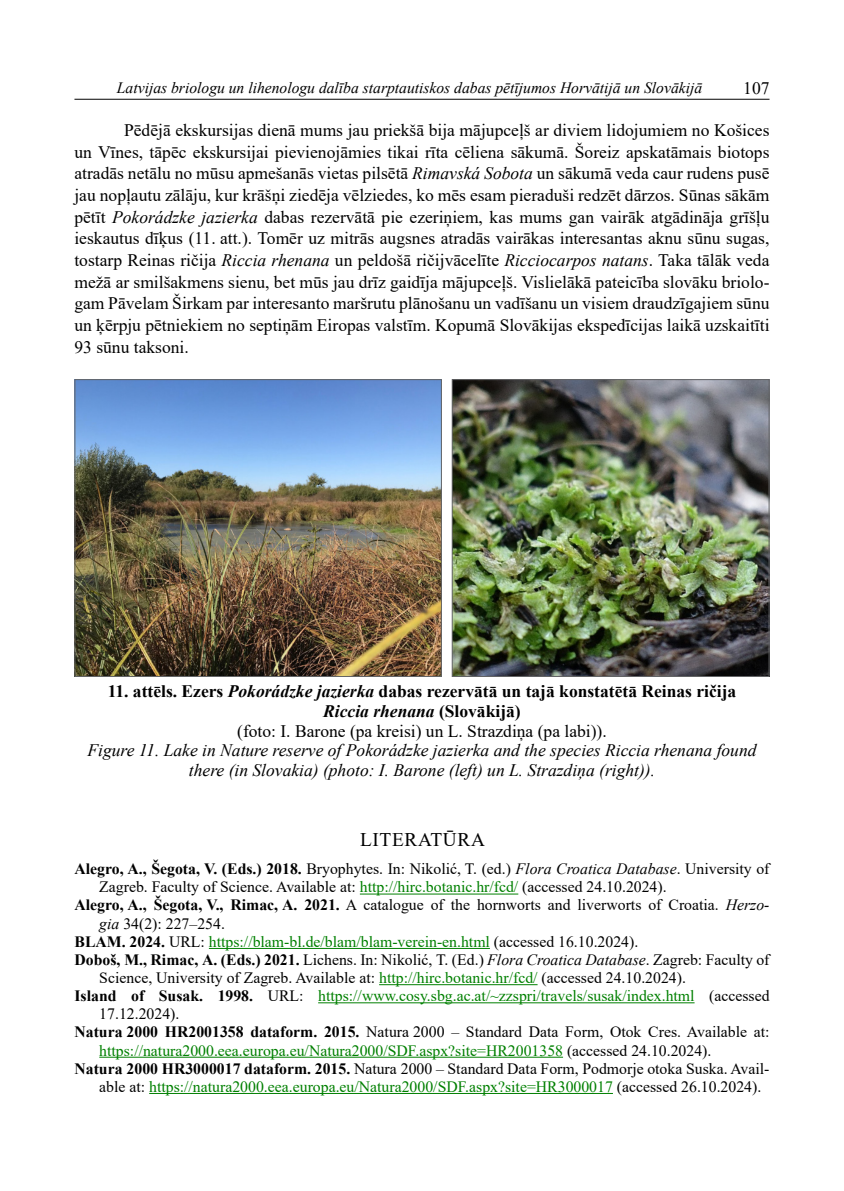
<style>
.page{position:relative;width:844px;height:1191px;background:#fff}
.page>*{position:absolute;margin:0;border:0;box-sizing:border-box;transform-origin:0 0}
.t1{font:19.25px "Times New Roman";letter-spacing:.035em;color:#000}
.t2{font:17.5px/21.7px "Times New Roman";color:#000;text-align:justify}
.t3{font:700 17.5px/19.9px "Times New Roman";color:#000;text-align:center}
.t4{font:italic 17.5px/19.9px "Times New Roman";color:#000;text-align:center}
.t5{font:15.75px "Times New Roman";color:#000}
.t6{font:15.75px "Times New Roman";color:#008000}
.t7{font:italic 15.75px "Times New Roman";color:#000}
.s1{font-style:italic}
.s2{font-weight:400}
.s3{font-weight:700}
.s4{color:#008000}
.s5{font-weight:700;color:#000}
.s6{color:#000}
</style>
<div class="page">
<hr style="left:74px;top:99px;width:695px;height:1px;background:#000">
<hr style="left:360px;top:893px;width:158px;height:1px;background:#008000">
<hr style="left:209px;top:948px;width:281px;height:1px;background:#008000">
<hr style="left:379px;top:984px;width:158px;height:1px;background:#008000">
<hr style="left:318px;top:1002px;width:376px;height:1px;background:#008000">
<hr style="left:99px;top:1056px;width:464px;height:1px;background:#008000">
<hr style="left:149px;top:1093px;width:463px;height:1px;background:#008000">
<img style="left:76px;top:381px;width:363px;height:294px">
<div style="left:74px;top:379px;width:367px;height:298px;border:1px solid #636466"></div>
<img style="left:453px;top:381px;width:314px;height:294px">
<div style="left:451px;top:379px;width:318px;height:298px;border:1px solid #636466"></div>
<p class="t7" style="left:117px;top:77px;width:586px">Latvijas briologu un lihenologu dalība starptautiskos dabas pētījumos Horvātijā un Slovākijā</p>
<p class="t2" style="left:743px;top:77px;width:28px">107</p>
<p class="t2" style="left:74px;top:119px;width:696px;text-indent:50px">Pēdējā ekskursijas dienā mums jau priekšā bija mājupceļš ar diviem lidojumiem no Košices un Vīnes, tāpēc ekskursijai pievienojāmies tikai rīta cēliena sākumā. Šoreiz apskatāmais biotops atradās netālu no mūsu apmešanās vietas pilsētā <span class="s1">Rimavská Sobota</span> un sākumā veda caur rudens pusē jau nopļautu zālāju, kur krāšņi ziedēja vēlziedes, ko mēs esam pieraduši redzēt dārzos. Sūnas sākām pētīt <span class="s1">Pokorádzke jazierka</span> dabas rezervātā pie ezeriņiem, kas mums gan vairāk atgādināja grīšļu ieskautus dīķus (11. att.). Tomēr uz mitrās augsnes atradās vairākas interesantas aknu sūnu sugas, tostarp Reinas ričija <span class="s1">Riccia rhenana</span> un peldošā ričijvācelīte <span class="s1">Ricciocarpos natans</span>. Taka tālāk veda mežā ar smilšakmens sienu, bet mūs jau drīz gaidīja mājupceļš. Vislielākā pateicība slovāku briolo&shy;gam Pāvelam Širkam par interesanto maršrutu plānošanu un vadīšanu un visiem draudzīgajiem sūnu un ķērpju pētniekiem no septiņām Eiropas valstīm. Kopumā Slovākijas ekspedīcijas laikā uzskaitīti 93 sūnu taksoni.</p>
<p class="t3" style="left:108px;top:680px;width:630px">11. attēls. Ezers <span class="s1">Pokorádzke jazierka</span> dabas rezervātā un tajā konstatētā Reinas ričija<br><span class="s1">Riccia rhenana</span> (Slovākijā)<br><span class="s2">(foto: I. Barone (pa kreisi) un L. Strazdiņa (pa labi)).</span></p>
<p class="t4" style="left:87px;top:740px;width:670px">Figure 11. Lake in Nature reserve of Pokorádzke jazierka and the species Riccia rhenana found there (in Slovakia) (photo: I. Barone (left) un L. Strazdiņa (right)).</p>
<p class="t1" style="left:360px;top:826px;width:126px">LITERATŪRA</p>
<p class="t5" style="left:74px;top:858px;width:696px"><span class="s3">Alegro, A., Šegota, V. (Eds.) 2018.</span> Bryophytes. In: Nikolić, T. (ed.) <span class="s1">Flora Croatica Database</span>. University of</p>
<p class="t5" style="left:99px;top:876px;width:568px">Zagreb. Faculty of Science. Available at: <span class="s4">http://hirc.botanic.hr/fcd/</span> (accessed 24.10.2024).</p>
<p class="t5" style="left:74px;top:894px;width:696px"><span class="s3">Alegro, A., Šegota, V., Rimac, A. 2021.</span> A catalogue of the hornworts and liverworts of Croatia. <span class="s1">Herzo-</span></p>
<p class="t5" style="left:99px;top:912px;width:127px"><span class="s1">gia</span> 34(2): 227–254.</p>
<p class="t6" style="left:74px;top:930px;width:565px"><span class="s5">BLAM. 2024.</span> <span class="s6">URL:</span> https://blam-bl.de/blam/blam-verein-en.html <span class="s6">(accessed 16.10.2024).</span></p>
<p class="t5" style="left:74px;top:948px;width:696px"><span class="s3">Doboš, M., Rimac, A. (Eds.) 2021.</span> Lichens. In: Nikolić, T. (Ed.) <span class="s1">Flora Croatica Database</span>. Zagreb: Faculty of</p>
<p class="t5" style="left:99px;top:966px;width:588px">Science, University of Zagreb. Available at: <span class="s4">http://hirc.botanic.hr/fcd/</span> (accessed 24.10.2024).</p>
<p class="t6" style="left:74px;top:984px;width:696px"><span class="s5">Island of Susak. 1998.</span> <span class="s6">URL:</span> https://www.cosy.sbg.ac.at/~zzspri/travels/susak/index.html <span class="s6">(accessed</span></p>
<p class="t5" style="left:99px;top:1003px;width:82px">17.12.2024).</p>
<p class="t5" style="left:74px;top:1021px;width:696px"><span class="s3">Natura 2000 HR2001358 dataform. 2015.</span> Natura 2000 – Standard Data Form, Otok Cres. Available at:</p>
<p class="t6" style="left:99px;top:1039px;width:613px">https://natura2000.eea.europa.eu/Natura2000/SDF.aspx?site=HR2001358 <span class="s6">(accessed 24.10.2024).</span></p>
<p class="t5" style="left:74px;top:1057px;width:696px"><span class="s3">Natura 2000 HR3000017 dataform. 2015.</span> Natura 2000 – Standard Data Form, Podmorje otoka Suska. Avail-</p>
<p class="t6" style="left:99px;top:1075px;width:663px"><span class="s6">able at:</span> https://natura2000.eea.europa.eu/Natura2000/SDF.aspx?site=HR3000017 <span class="s6">(accessed 26.10.2024).</span></p>
</div>
